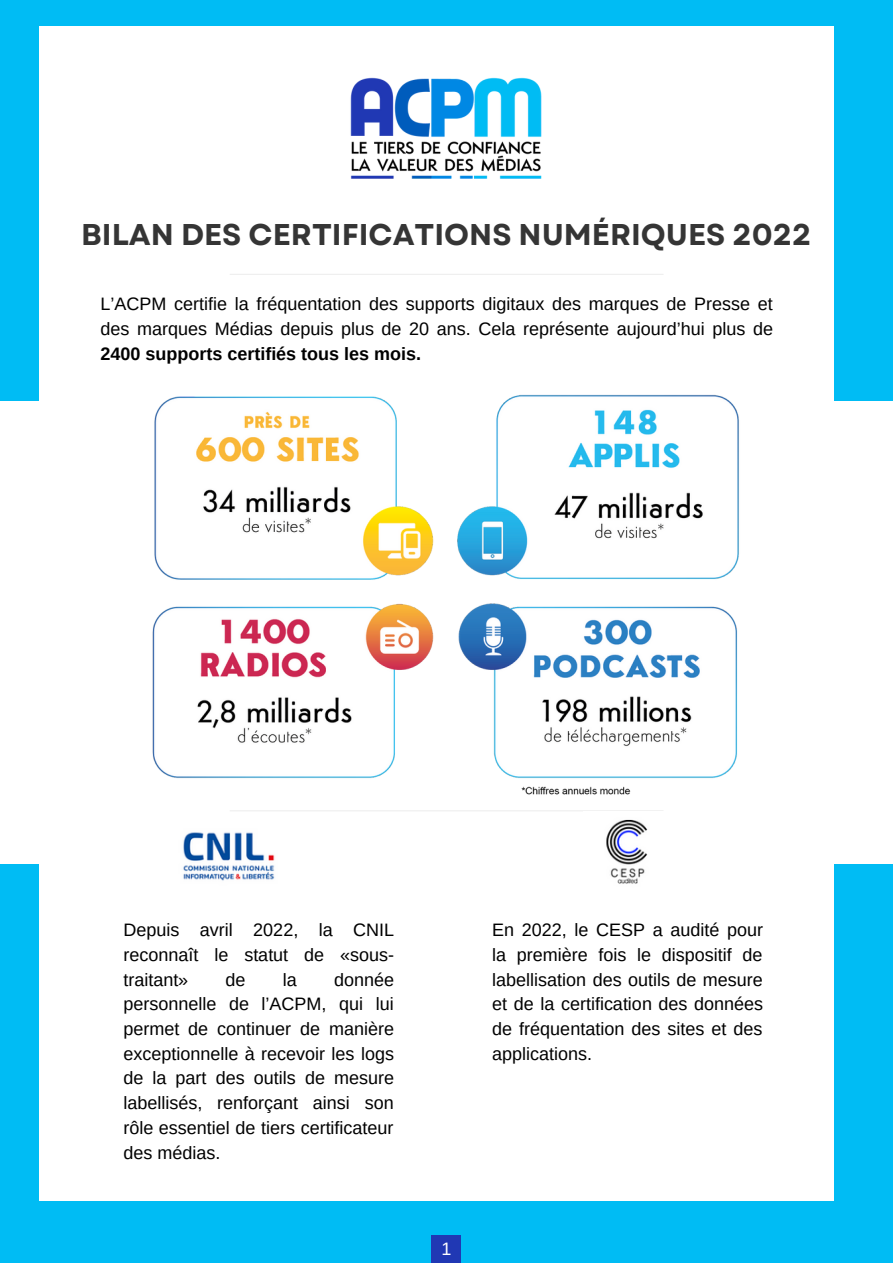
<style>
.page{position:relative;width:893px;height:1264px;background:#fff}
.page>*{position:absolute;margin:0;border:0;box-sizing:border-box;transform-origin:0 0}
.t1{font:700 30px "Garet";color:#353535}
.t2{font:18px/24.8px "Arimo";color:#000;text-align:justify}
.t3{font:700 18px "Arimo";color:#000}
.t4{font:18px "Arimo";color:#fff}
</style>
<div class="page">
<div style="left:0;top:0;width:892px;height:1262px;background:#00bcf4"></div>
<div style="left:0;top:401px;width:892px;height:462px;background:#fff"></div>
<div style="left:40px;top:26px;width:793px;height:1174px;background:#fff"></div>
<hr style="left:230px;top:274px;width:433px;height:1px;background:#eee">
<div style="left:432px;top:1235px;width:29px;height:27px;background:#2038b4"></div>
<img style="left:350px;top:77px;width:192px;height:102px">
<hr style="left:230px;top:810px;width:433px;height:1px;background:#eee">
<img style="left:183px;top:832px;width:92px;height:49px">
<img style="left:606px;top:819px;width:42px;height:65px">
<img style="left:152px;top:394px;width:587px;height:401px">
<h1 class="t1" style="left:81px;top:213px;width:731px">BILAN DES CERTIFICATIONS NUMÉRIQUES 2022</h1>
<p class="t2" style="left:100px;top:291px;width:674px">L’ACPM certifie la fréquentation des supports digitaux des marques de Presse et des marques Médias depuis plus de 20 ans. Cela représente aujourd’hui plus de</p>
<p class="t3" style="left:100px;top:343px;width:322px">2400 supports certifiés tous les mois.</p>
<p class="t2" style="left:123px;top:917px;width:272px">Depuis avril 2022, la CNIL reconnaît le statut de «sous&shy;traitant»</p>
<p class="t2" style="left:123px;top:966px;width:272px;text-indent:211px">donnée personnelle de l’ACPM, qui lui permet de continuer de manière exceptionnelle à recevoir les logs de la part des outils de mesure labellisés, renforçant ainsi son rôle essentiel de tiers certificateur des médias.</p>
<p class="t2" style="left:225px;top:966px;width:21px">de</p>
<p class="t2" style="left:283px;top:966px;width:15px">la</p>
<p class="t2" style="left:492px;top:917px;width:272px">En 2022, le CESP a audité pour la première fois le dispositif de labellisation des outils de mesure et de la certification des données de fréquentation des sites et des applications.</p>
<p class="t4" style="left:441px;top:1238px;width:11px">1</p>
</div>
